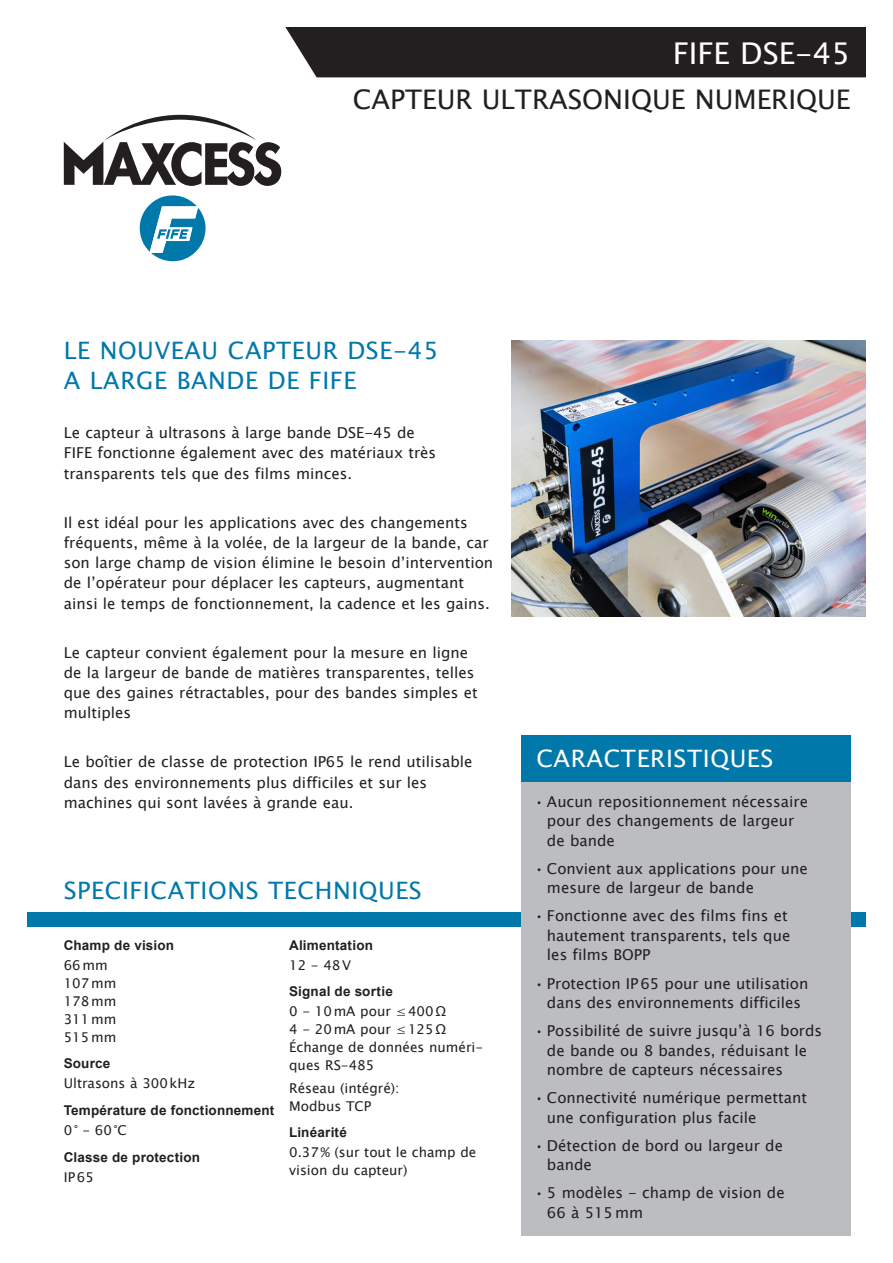
<style>
.page{position:relative;width:893px;height:1263px;background:#fff}
.page>*{position:absolute;margin:0;border:0;box-sizing:border-box;transform-origin:0 0}
.Product_Sheet_Title{font:30px "Lucida Sans Unicode";color:#fff}
.Product_Sheet_Title-2{font:27px "Lucida Sans Unicode";color:#231f20}
.NEW_Sub-Head_307{font:24px/30px "Lucida Sans Unicode";letter-spacing:.025em;color:#0078aa}
.Sub-Head_307_white{font:24px "Lucida Sans Unicode";letter-spacing:.025em;color:#fff}
.Body{font:15px/19.5px "Lucida Sans Unicode";color:#231f20}
.Specs{font:13.5px/18px "Lucida Sans Unicode";color:#231f20}
.Specs_bold{font:700 13.5px "Arial";letter-spacing:.015em;color:#231f20}
.NEW_Specs{font:13.5px/18px "Lucida Sans Unicode";color:#231f20}
</style>
<div class="page">
<div style="left:27px;top:912px;width:839px;height:14px;background:#0078aa"></div>
<div style="left:285px;top:27px;width:581px;height:50px;background:#231f20"></div>
<svg style="left:139px;top:195px;width:67px;height:66px"></svg>
<svg style="left:64px;top:115px;width:217px;height:71px"></svg>
<div style="left:521px;top:782px;width:329px;height:454px;background:#bcbdc0"></div>
<div style="left:521px;top:736px;width:329px;height:46px;background:#0078aa"></div>
<img style="left:511px;top:340px;width:355px;height:277px">
<p class="Product_Sheet_Title" style="left:673px;top:30px;width:179px">FIFE DSE-45</p>
<p class="Product_Sheet_Title-2" style="left:353px;top:78px;width:499px">CAPTEUR ULTRASONIQUE NUMERIQUE</p>
<p class="NEW_Sub-Head_307" style="left:64px;top:335px;width:376px">LE NOUVEAU CAPTEUR DSE-45<br>A LARGE BANDE DE FIFE</p>
<p class="Body" style="left:64px;top:423px;width:374px;line-height:20.2px">Le capteur à ultrasons à large bande DSE-45 de<br>FIFE fonctionne également avec des matériaux très transparents tels que des films minces.</p>
<p class="Body" style="left:64px;top:512px;width:431px;line-height:20.2px">Il est idéal pour les applications avec des changements fréquents, même à la volée, de la largeur de la bande, car son large champ de vision élimine le besoin d’intervention de l’opérateur pour déplacer les capteurs, augmentant ainsi le temps de fonctionnement, la cadence et les gains.</p>
<p class="Body" style="left:64px;top:642px;width:415px;line-height:20.2px">Le capteur convient également pour la mesure en ligne de la largeur de bande de matières transparentes, telles que des gaines rétractables, pour des bandes simples et multiples</p>
<p class="Body" style="left:64px;top:752px;width:410px;line-height:20.2px">Le boîtier de classe de protection IP65 le rend utilisable dans des environnements plus difficiles et sur les machines qui sont lavées à grande eau.</p>
<p class="Sub-Head_307_white" style="left:536px;top:740px;width:238px">CARACTERISTIQUES</p>
<p class="Body" style="left:547px;top:792px;width:263px;text-indent:-12px">• Aucun repositionnement nécessaire pour des changements de largeur de bande</p>
<p class="Body" style="left:547px;top:859px;width:262px;text-indent:-12px">• Convient aux applications pour une mesure de largeur de bande</p>
<p class="Body" style="left:547px;top:906px;width:245px;text-indent:-12px">• Fonctionne avec des films fins et hautement transparents, tels que les films BOPP</p>
<p class="Body" style="left:535px;top:973px;width:275px;text-align:center">• Protection IP65 pour une utilisation dans des environnements difficiles</p>
<p class="Body" style="left:547px;top:1021px;width:277px;text-indent:-12px">• Possibilité de suivre jusqu’à 16 bords de bande ou 8 bandes, réduisant le nombre de capteurs nécessaires</p>
<p class="Body" style="left:547px;top:1088px;width:261px;text-indent:-12px">• Connectivité numérique permettant une configuration plus facile</p>
<p class="Body" style="left:547px;top:1135px;width:238px;text-indent:-12px">• Détection de bord ou largeur de bande</p>
<p class="Body" style="left:547px;top:1183px;width:239px;text-indent:-12px">• 5 modèles - champ de vision de<br>66 à 515mm</p>
<h3 class="NEW_Sub-Head_307" style="left:64px;top:875px;width:360px">SPECIFICATIONS TECHNIQUES</h3>
<p class="Specs_bold" style="left:64px;top:936px;width:112px">Champ de vision</p>
<p class="Specs" style="left:64px;top:956px;width:54px">66mm<br>107mm<br>178mm<br>311mm<br>515mm</p>
<p class="Specs_bold" style="left:64px;top:1054px;width:48px">Source</p>
<p class="Specs" style="left:64px;top:1075px;width:133px">Ultrasons à 300kHz</p>
<p class="Specs_bold" style="left:64px;top:1101px;width:212px">Température de fonctionnement</p>
<p class="Specs" style="left:64px;top:1121px;width:65px">0° - 60°C</p>
<p class="Specs_bold" style="left:64px;top:1148px;width:138px">Classe de protection</p>
<p class="Specs" style="left:64px;top:1168px;width:32px">IP65</p>
<p class="Specs_bold" style="left:289px;top:936px;width:85px">Alimentation</p>
<p class="Specs" style="left:289px;top:956px;width:63px">12 - 48V</p>
<p class="Specs_bold" style="left:289px;top:982px;width:105px">Signal de sortie</p>
<p class="Specs" style="left:289px;top:1003px;width:196px">0 - 10mA pour ≤400Ω<br>4 - 20mA pour ≤125Ω<br>Échange de données numéri&shy;ques RS-485</p>
<p class="Specs" style="left:289px;top:1079px;width:112px">Réseau (intégré):<br>Modbus TCP</p>
<p class="Specs_bold" style="left:289px;top:1123px;width:59px">Linéarité</p>
<p class="NEW_Specs" style="left:289px;top:1143px;width:189px">0.37% (sur tout le champ de vision du capteur)</p>
</div>
